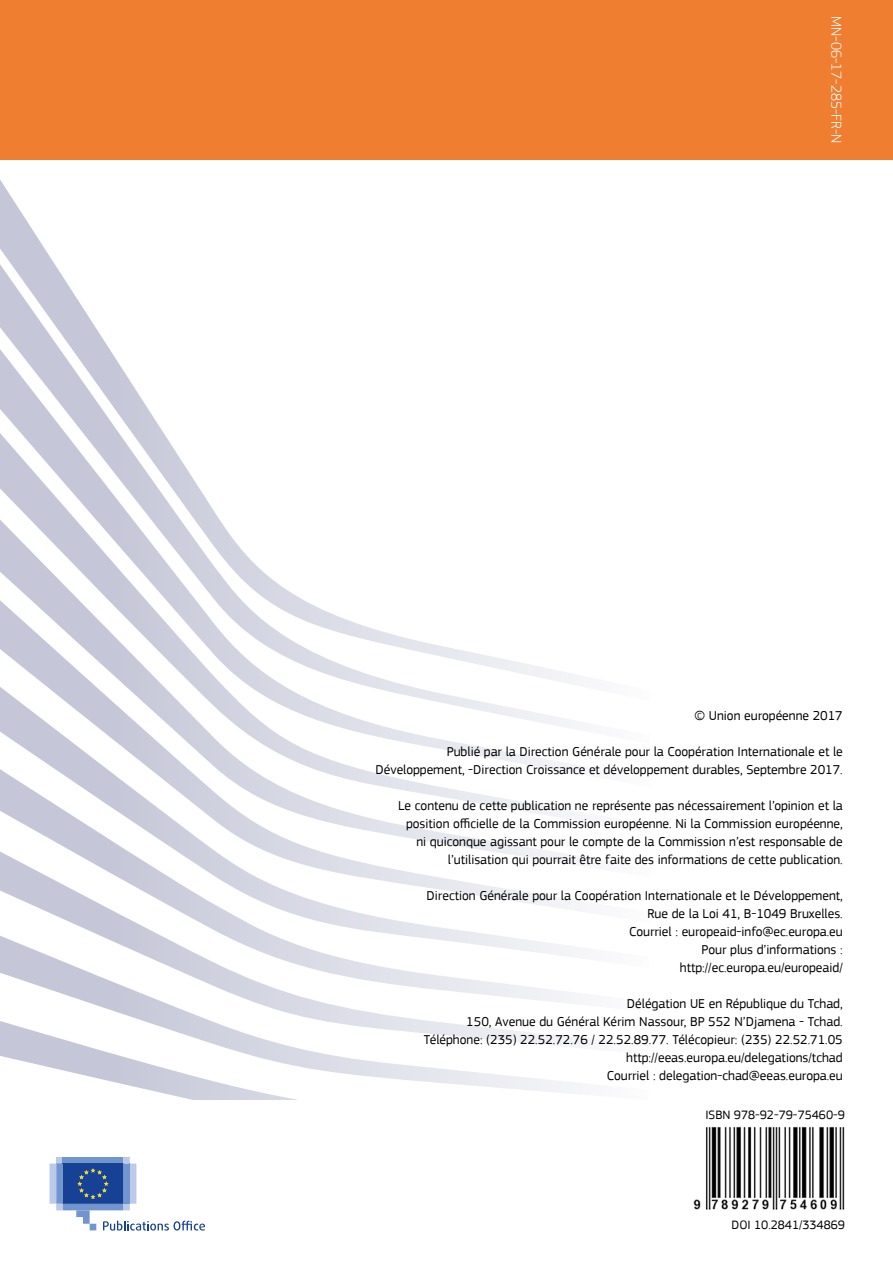
<style>
.page{position:relative;width:893px;height:1263px;background:#fff}
.page>*{position:absolute;margin:0;border:0;box-sizing:border-box;transform-origin:0 0}
.t1{font:300 15px "PF Square Sans Pro";color:#fff}
.t2{font:13.5px/18px "PF Square Sans Pro";color:#000;text-align:right}
.t3{font:12.75px "PF Square Sans Pro";color:#000}
</style>
<div class="page">
<svg style="left:0;top:159px;width:649px;height:81px"></svg>
<svg style="left:0;top:240px;width:95px;height:87px;fill:#c5c7d8"></svg>
<svg style="left:0;top:327px;width:151px;height:86px;fill:#c5c7d8"></svg>
<svg style="left:0;top:413px;width:208px;height:89px;fill:#c9cbdb"></svg>
<svg style="left:0;top:502px;width:279px;height:83px"></svg>
<svg style="left:0;top:585px;width:566px;height:88px"></svg>
<svg style="left:0;top:673px;width:576px;height:85px"></svg>
<svg style="left:0;top:758px;width:576px;height:84px"></svg>
<svg style="left:0;top:842px;width:576px;height:86px"></svg>
<svg style="left:0;top:928px;width:576px;height:88px"></svg>
<svg style="left:0;top:1016px;width:576px;height:84px"></svg>
<svg style="left:50px;top:1157px;width:155px;height:73px"></svg>
<div style="left:0;top:0;width:893px;height:159px;background:#f07e31"></div>
<img style="left:693px;top:1126px;width:152px;height:84px">
<p class="t1" style="left:845px;top:16px;width:129px;rotate:90deg">MN-06-17-285-FR-N</p>
<p class="t2" style="left:695px;top:707px;width:150px">© Union européenne 2017</p>
<p class="t2" style="left:375px;top:743px;width:469px">Publié par la Direction Générale pour la Coopération Internationale et le<br>Développement, -Direction Croissance et développement durables, Septembre 2017.</p>
<p class="t2" style="left:398px;top:797px;width:446px">Le contenu de cette publication ne représente pas nécessairement l’opinion et la position officielle de la Commission européenne. Ni la Commission européenne, ni quiconque agissant pour le compte de la Commission n’est responsable de l’utilisation qui pourrait être faite des informations de cette publication.</p>
<p class="t2" style="left:427px;top:887px;width:418px">Direction Générale pour la Coopération Internationale et le Développement, Rue de la Loi 41, B-1049 Bruxelles.<br>Courriel : europeaid-info@ec.europa.eu<br>Pour plus d’informations :<br>http://ec.europa.eu/europeaid/</p>
<p class="t2" style="left:424px;top:995px;width:420px">Délégation UE en République du Tchad,<br>150, Avenue du Général Kérim Nassour, BP 552 N’Djamena - Tchad.<br>Téléphone: (235) 22.52.72.76 / 22.52.89.77. Télécopieur: (235) 22.52.71.05 http://eeas.europa.eu/delegations/tchad<br>Courriel : delegation-chad@eeas.europa.eu</p>
<p class="t3" style="left:705px;top:1107px;width:141px">ISBN 978-92-79-75460-9</p>
<p class="t3" style="left:731px;top:1217px;width:115px">DOI 10.2841/334869</p>
</div>
